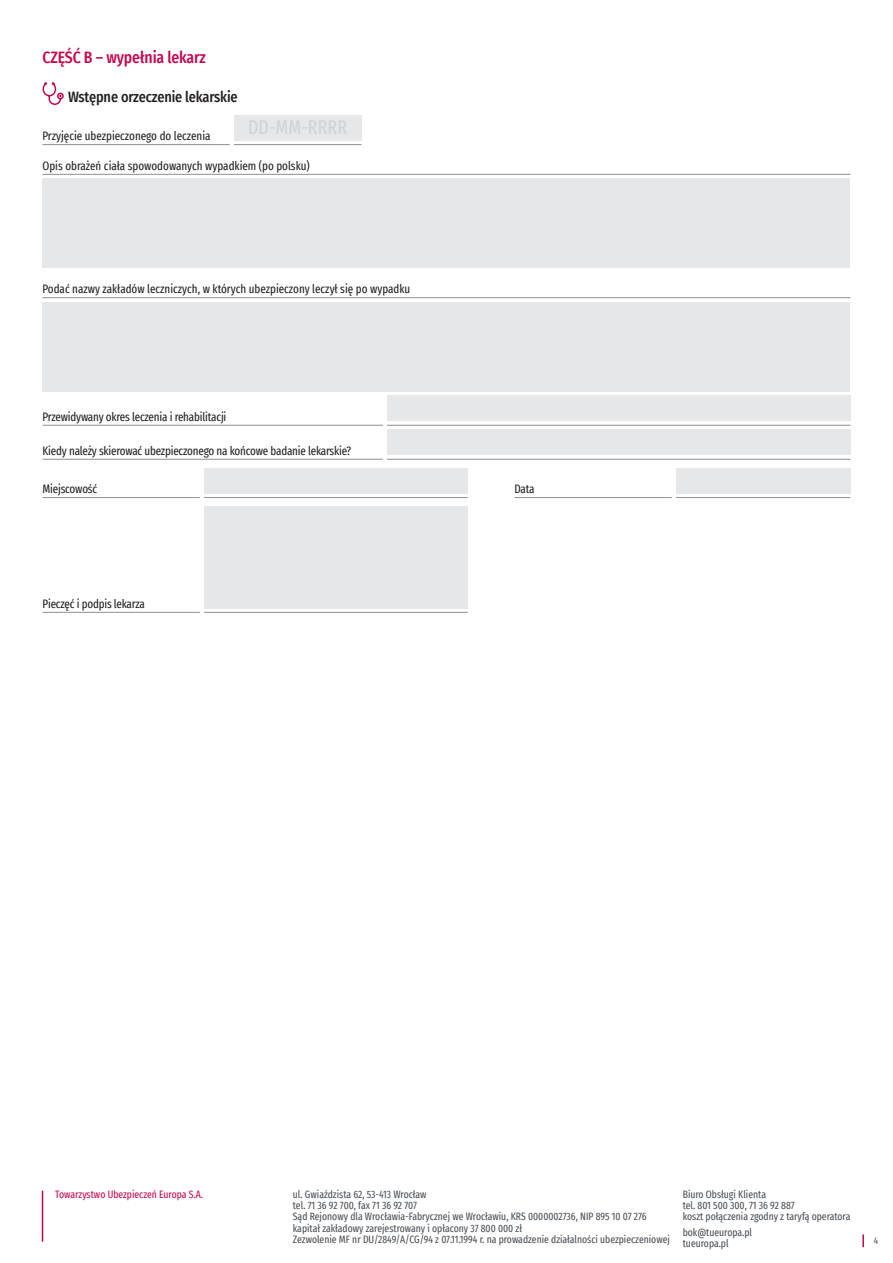
<style>
.page{position:relative;width:893px;height:1263px;background:#fff}
.page>*{position:absolute;margin:0;border:0;box-sizing:border-box;transform-origin:0 0}
.t1{font:extra-condensed 19.5px "Fira Sans";color:#d1d2d4}
.t2{font:500 16.5px "Fira Sans Condensed";letter-spacing:-.01em;color:#c50750;scale:.95 1}
.t3{font:500 15px "Fira Sans Condensed";letter-spacing:-.01em;color:#231f20;scale:.95 1}
.t4{font:extra-condensed 12px "Fira Sans";letter-spacing:-.015em;color:#231f20}
.t5{font:extra-condensed 10.5px/11.2px "Fira Sans";color:#4a5055}
.t6{font:extra-condensed 10.5px "Fira Sans";color:#c50750}
.t7{font:extra-condensed 9.75px "Fira Sans";color:#57585a}
</style>
<div class="page">
<hr style="left:42px;top:1191px;width:1px;height:51px;background:#c50750">
<svg style="left:862px;top:1234px;width:2px;height:13px"></svg>
<hr style="left:43px;top:497px;width:157px;height:1px;background:#939598">
<hr style="left:43px;top:612px;width:157px;height:1px;background:#939598">
<hr style="left:514px;top:497px;width:158px;height:1px;background:#939598">
<hr style="left:43px;top:425px;width:340px;height:1px;background:#939598">
<hr style="left:43px;top:459px;width:340px;height:1px;background:#939598">
<div style="left:204px;top:468px;width:264px;height:25px;background:#e6e7e9"></div>
<hr style="left:204px;top:497px;width:264px;height:1px;background:#939598">
<div style="left:204px;top:506px;width:264px;height:102px;background:#e6e7e9"></div>
<hr style="left:204px;top:612px;width:264px;height:1px;background:#939598">
<div style="left:676px;top:468px;width:174px;height:25px;background:#e6e7e9"></div>
<hr style="left:676px;top:497px;width:174px;height:1px;background:#939598">
<div style="left:387px;top:395px;width:463px;height:26px;background:#e6e7e9"></div>
<hr style="left:387px;top:425px;width:463px;height:1px;background:#939598">
<div style="left:387px;top:429px;width:463px;height:26px;background:#e6e7e9"></div>
<hr style="left:387px;top:459px;width:463px;height:1px;background:#939598">
<div style="left:234px;top:115px;width:127px;height:25px;background:#e6e7e9"></div>
<hr style="left:234px;top:144px;width:127px;height:1px;background:#939598">
<hr style="left:43px;top:144px;width:187px;height:1px;background:#939598">
<div style="left:43px;top:179px;width:807px;height:89px;background:#e6e7e9"></div>
<div style="left:43px;top:302px;width:807px;height:89px;background:#e6e7e9"></div>
<hr style="left:43px;top:174px;width:807px;height:1px;background:#939598">
<hr style="left:43px;top:297px;width:807px;height:1px;background:#939598">
<svg style="left:42px;top:82px;width:22px;height:23px"></svg>
<h2 class="t2" style="left:43px;top:44px;width:173px">CZĘŚĆ B – wypełnia lekarz</h2>
<h3 class="t3" style="left:68px;top:85px;width:180px">Wstępne orzeczenie lekarskie</h3>
<h1 class="t1" style="left:248px;top:113px;width:100px">DD-MM-RRRR</h1>
<p class="t4" style="left:43px;top:127px;width:170px">Przyjęcie ubezpieczonego do leczenia</p>
<p class="t4" style="left:43px;top:157px;width:269px">Opis obrażeń ciała spowodowanych wypadkiem (po polsku)</p>
<p class="t4" style="left:43px;top:280px;width:369px">Podać nazwy zakładów leczniczych, w których ubezpieczony leczył się po wypadku</p>
<p class="t4" style="left:43px;top:408px;width:185px">Przewidywany okres leczenia i rehabilitacji</p>
<p class="t4" style="left:43px;top:442px;width:310px">Kiedy należy skierować ubezpieczonego na końcowe badanie lekarskie?</p>
<p class="t4" style="left:43px;top:480px;width:56px">Miejscowość</p>
<p class="t4" style="left:43px;top:595px;width:104px">Pieczęć i podpis lekarza</p>
<p class="t4" style="left:514px;top:480px;width:22px">Data</p>
<p class="t6" style="left:55px;top:1186px;width:149px">Towarzystwo Ubezpieczeń Europa S.A.</p>
<p class="t5" style="left:293px;top:1188px;width:379px">ul. Gwiaździsta 62, 53-413 Wrocław<br>tel. 71 36 92 700, fax 71 36 92 707<br>Sąd Rejonowy dla Wrocławia-Fabrycznej we Wrocławiu, KRS 0000002736, NIP 895 10 07 276 kapitał zakładowy zarejestrowany i opłacony 37 800 000 zł<br>Zezwolenie MF nr DU/2849/A/CG/94 z 07.11.1994 r. na prowadzenie działalności ubezpieczeniowej</p>
<p class="t5" style="left:683px;top:1188px;width:169px">Biuro Obsługi Klienta<br>tel. 801 500 300, 71 36 92 887<br>koszt połączenia zgodny z taryfą operatora</p>
<p class="t5" style="left:683px;top:1226px;width:71px">bok@tueuropa.pl tueuropa.pl</p>
<p class="t7" style="left:874px;top:1233px;width:6px">4</p>
</div>
